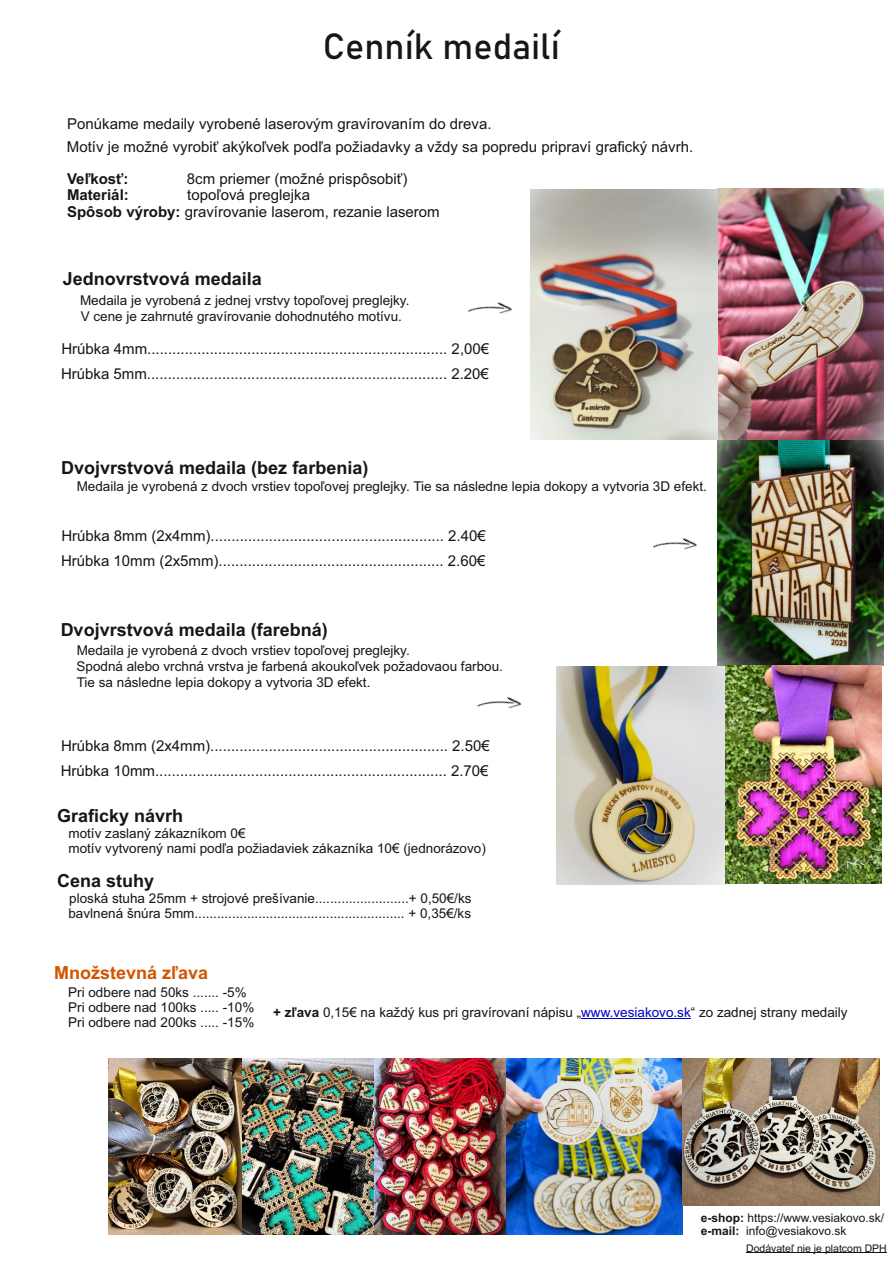
<style>
.page{position:relative;width:893px;height:1263px;background:#fff}
.page>*{position:absolute;margin:0;border:0;box-sizing:border-box;transform-origin:0 0}
.t1{font:36px "Bahnschrift";color:#151616}
.t2{font:700 18px "Arial";color:#151616}
.t3{font:700 18px "Arial";color:#d25400}
.t4{font:15px/24.8px "Arial";color:#151616}
.t5{font:700 15px "Arial";color:#151616}
.t6{font:13.5px/15.1px "Arial";color:#151616}
.t7{font:12px "Arial";color:#151616}
.t8{font:10.5px "Arial";color:#151616}
.s1{font-weight:700}
.s2{color:#0000c4}
</style>
<div class="page">
<img style="left:718px;top:189px;width:165px;height:477px">
<img style="left:556px;top:665px;width:326px;height:219px">
<img style="left:531px;top:190px;width:187px;height:249px">
<img style="left:652px;top:538px;width:45px;height:12px">
<img style="left:477px;top:697px;width:45px;height:12px">
<img style="left:468px;top:302px;width:44px;height:12px">
<hr style="left:581px;top:1018px;width:110px;height:1px;background:#0000c4">
<hr style="left:746px;top:1252px;width:141px;height:1px;background:#151616">
<img style="left:109px;top:1058px;width:574px;height:177px">
<img style="left:683px;top:1058px;width:196px;height:148px">
<h1 class="t1" style="left:323px;top:30px;width:238px">Cenník medailí</h1>
<p class="t4" style="left:67px;top:114px;width:628px;line-height:22.8px">Ponúkame medaily vyrobené laserovým gravírovaním do dreva.<br>Motív je možné vyrobiť akýkoľvek podľa požiadavky a vždy sa popredu pripraví grafický návrh.</p>
<p class="t5" style="left:67px;top:173px;width:63px">Veľkosť:</p>
<p class="t4" style="left:187px;top:167px;width:222px">8cm priemer (možné prispôsobiť)</p>
<p class="t5" style="left:67px;top:189px;width:63px">Materiál:</p>
<p class="t4" style="left:67px;top:188px;width:374px;line-height:16.8px;text-indent:120px">topoľová preglejka<br><span class="s1">Spôsob výroby:</span> gravírovanie laserom, rezanie laserom</p>
<h2 class="t2" style="left:63px;top:272px;width:201px">Jednovrstvová medaila</h2>
<p class="t6" style="left:80px;top:293px;width:331px;line-height:16.2px">Medaila je vyrobená z jednej vrstvy topoľovej preglejky.<br>V cene je zahrnuté gravírovanie dohodnutého motívu.</p>
<p class="t4" style="left:61px;top:338px;width:430px">Hrúbka 4mm........................................................................ 2,00€<br>Hrúbka 5mm........................................................................ 2.20€</p>
<h2 class="t2" style="left:61px;top:461px;width:309px">Dvojvrstvová medaila (bez farbenia)</h2>
<p class="t6" style="left:77px;top:479px;width:632px">Medaila je vyrobená z dvoch vrstiev topoľovej preglejky. Tie sa následne lepia dokopy a vytvoria 3D efekt.</p>
<p class="t4" style="left:61px;top:525px;width:426px">Hrúbka 8mm (2x4mm)........................................................ 2.40€<br>Hrúbka 10mm (2x5mm)...................................................... 2.60€</p>
<h2 class="t2" style="left:61px;top:623px;width:269px">Dvojvrstvová medaila (farebná)</h2>
<p class="t6" style="left:77px;top:644px;width:335px">Medaila je vyrobená z dvoch vrstiev topoľovej preglejky.</p>
<p class="t6" style="left:77px;top:676px;width:295px">Tie sa následne lepia dokopy a vytvoria 3D efekt.</p>
<p class="t6" style="left:76px;top:660px;width:428px">Spodná alebo vrchná vrstva je farbená akoukoľvek požadovaou farbou.</p>
<p class="t4" style="left:61px;top:735px;width:430px">Hrúbka 8mm (2x4mm)......................................................... 2.50€<br>Hrúbka 10mm...................................................................... 2.70€</p>
<h2 class="t2" style="left:57px;top:809px;width:128px">Graficky návrh</h2>
<p class="t6" style="left:68px;top:827px;width:419px">motív zaslaný zákazníkom 0€<br>motív vytvorený nami podľa požiadaviek zákazníka 10€ (jednorázovo)</p>
<h2 class="t2" style="left:57px;top:874px;width:99px">Cena stuhy</h2>
<p class="t6" style="left:68px;top:892px;width:405px">ploská stuha 25mm + strojové prešívanie.........................+ 0,50€/ks bavlnená šnúra 5mm........................................................ + 0,35€/ks</p>
<h2 class="t3" style="left:54px;top:965px;width:155px">Množstevná zľava</h2>
<p class="t6" style="left:68px;top:986px;width:188px">Pri odbere nad 50ks ....... -5%<br>Pri odbere nad 100ks ..... -10%<br>Pri odbere nad 200ks ..... -15%</p>
<p class="t6" style="left:273px;top:1006px;width:576px"><span class="s1">+ zľava</span> 0,15€ na každý kus pri gravírovaní nápisu „<span class="s2">www.vesiakovo.sk</span>“ zo zadnej strany medaily</p>
<p class="t7" style="left:701px;top:1213px;width:185px"><span class="s1">e-shop:</span> https://www.vesiakovo.sk/</p>
<p class="t8" style="left:746px;top:1244px;width:142px">Dodávateľ nie je platcom DPH</p>
<p class="t7" style="left:701px;top:1226px;width:147px"><span class="s1">e-mail:</span> info@vesiakovo.sk</p>
</div>
